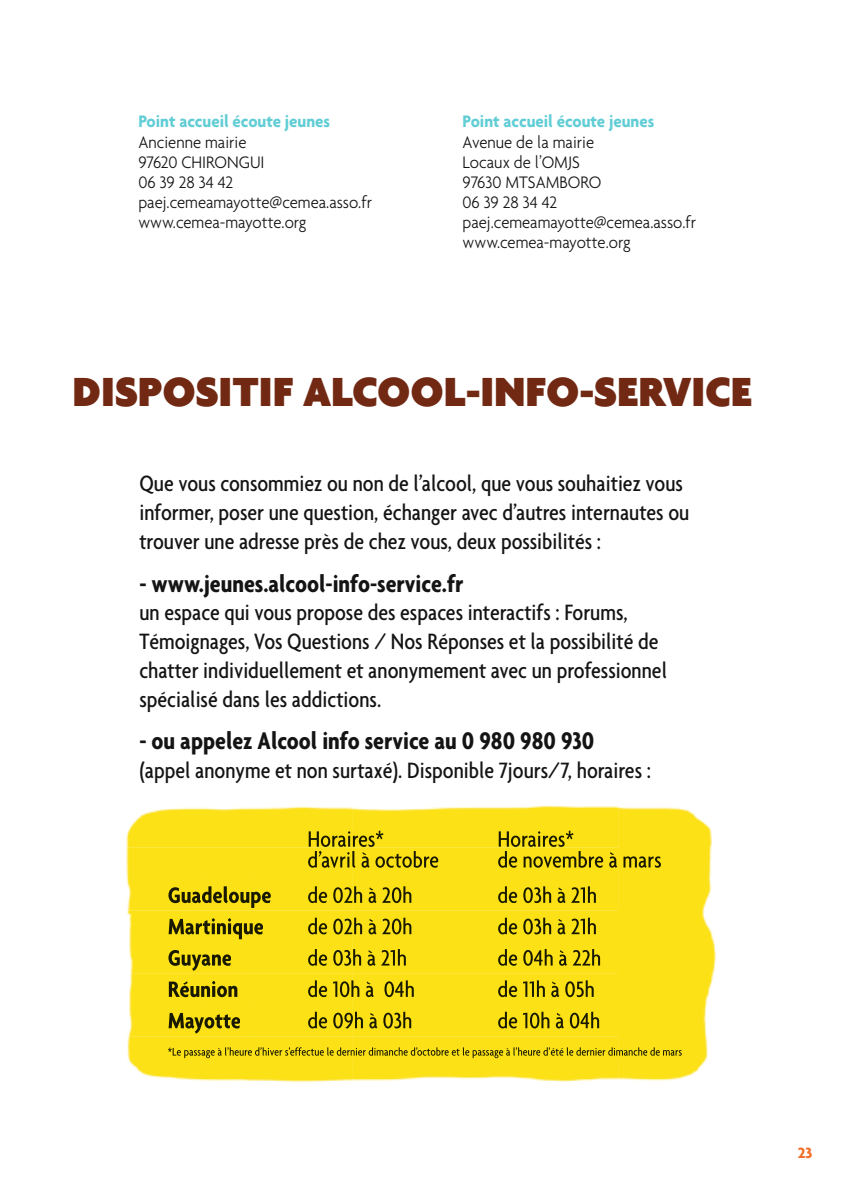
<style>
.page{position:relative;width:841px;height:1190px;background:#fff}
.page>*{position:absolute;margin:0;border:0;box-sizing:border-box;transform-origin:0 0}
.t1{font:900 44px "Agenda";color:#722913}
.t2{font:700 condensed 26px "Agenda";color:#131413}
.t3{font:500 condensed 24px/28.8px "Agenda";color:#131413}
.t4{font:300 18px/20px "Agenda";color:#131413;scale:.93 1}
.t5{font:700 18px "Agenda";color:#61cdd5;scale:.93 1}
.t6{font:700 16px "Agenda";color:#f46f28}
</style>
<div class="page">
<img style="left:126px;top:806px;width:590px;height:277px">
<img style="left:162px;top:830px;width:222px;height:17px">
<img style="left:499px;top:831px;width:66px;height:16px">
<svg style="left:566px;top:830px;width:8px;height:9px"></svg>
<img style="left:162px;top:851px;width:499px;height:17px">
<img style="left:168px;top:887px;width:33px;height:16px">
<img style="left:202px;top:886px;width:69px;height:22px">
<img style="left:271px;top:886px;width:325px;height:17px">
<img style="left:169px;top:918px;width:94px;height:21px">
<img style="left:264px;top:917px;width:332px;height:17px">
<img style="left:168px;top:950px;width:63px;height:20px">
<img style="left:232px;top:949px;width:368px;height:16px">
<img style="left:169px;top:980px;width:69px;height:17px">
<img style="left:238px;top:980px;width:356px;height:17px">
<img style="left:169px;top:1013px;width:71px;height:20px">
<img style="left:241px;top:1011px;width:358px;height:17px">
<img style="left:168px;top:1047px;width:455px;height:11px">
<img style="left:624px;top:1047px;width:58px;height:8px">
<p class="t5" style="left:138px;top:110px;width:208px">Point accueil écoute jeunes</p>
<p class="t4" style="left:138px;top:132px;width:253px">Ancienne mairie<br>97620 CHIRONGUI<br>06 39 28 34 42 paej.cemeamayotte@cemea.asso.fr www.cemea-mayotte.org</p>
<p class="t5" style="left:462px;top:110px;width:208px">Point accueil écoute jeunes</p>
<p class="t4" style="left:462px;top:132px;width:253px">Avenue de la mairie<br>Locaux de l’OMJS<br>97630 MTSAMBORO<br>06 39 28 34 42 paej.cemeamayotte@cemea.asso.fr www.cemea-mayotte.org</p>
<h1 class="t1" style="left:72px;top:364px;width:681px">DISPOSITIF ALCOOL-INFO-SERVICE</h1>
<p class="t3" style="left:139px;top:469px;width:551px">Que vous consommiez ou non de l’alcool, que vous souhaitiez vous informer, poser une question, échanger avec d’autres internautes ou trouver une adresse près de chez vous, deux possibilités :</p>
<p class="t2" style="left:139px;top:568px;width:326px">- www.jeunes.alcool-info-service.fr</p>
<p class="t3" style="left:139px;top:598px;width:529px">un espace qui vous propose des espaces interactifs : Forums, Témoignages, Vos Questions / Nos Réponses et la possibilité de chatter individuellement et anonymement avec un professionnel spécialisé dans les addictions.</p>
<p class="t2" style="left:139px;top:725px;width:456px">- ou appelez Alcool info service au 0 980 980 930</p>
<p class="t3" style="left:139px;top:755px;width:513px">(appel anonyme et non surtaxé). Disponible 7jours/7, horaires :</p>
<p class="t6" style="left:798px;top:1142px;width:16px">23</p>
</div>
